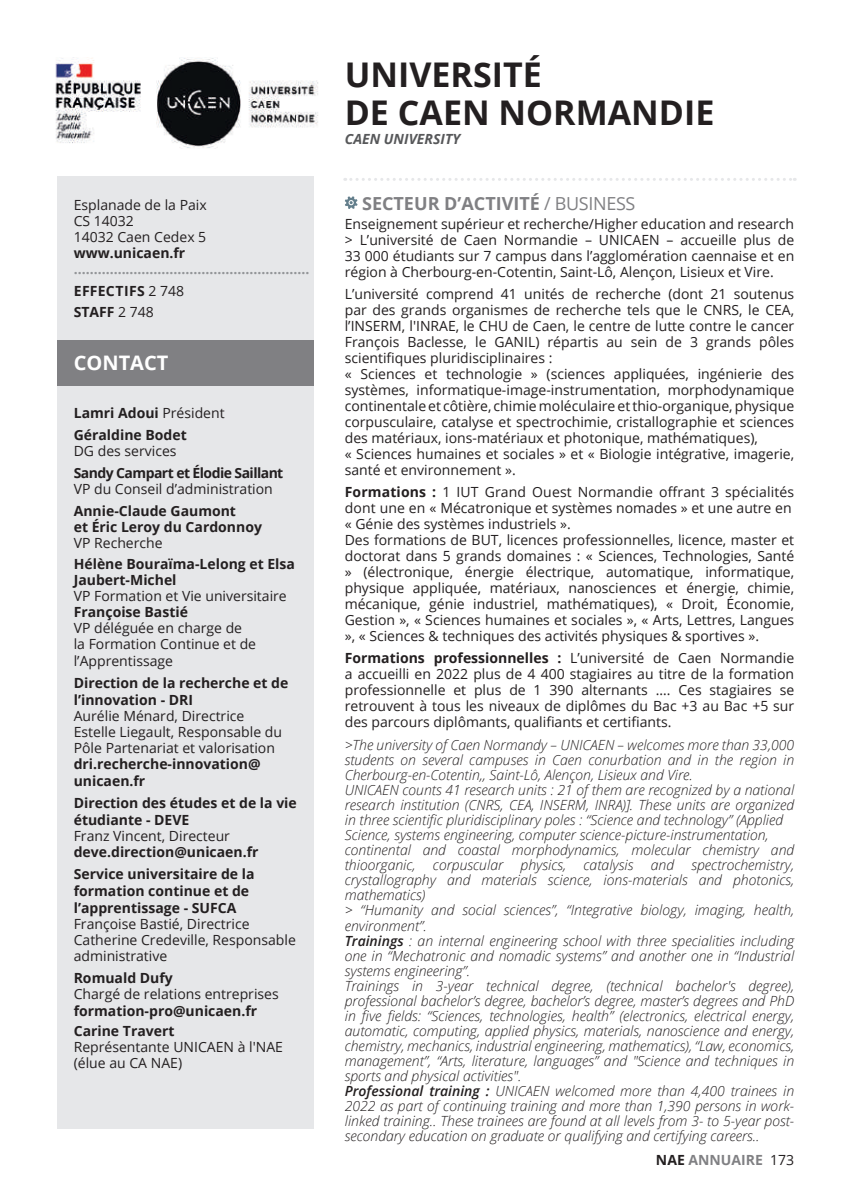
<style>
.page{position:relative;width:851px;height:1191px;background:#fff}
.page>*{position:absolute;margin:0;border:0;box-sizing:border-box;transform-origin:0 0}
.t1{font:700 34px/38px "Open Sans";color:#231f20}
.t2{font:700 20px "Open Sans";color:#fff}
.t3{font:700 18px "Open Sans";color:#808083}
.t4{font:14px/16px "Open Sans";color:#231f20}
.t5{font:italic 300 14px/15px "Open Sans";color:#231f20}
.t6{font:700 14px/16.8px "Open Sans";color:#231f20}
.t7{font:700 14px/21.6px "Open Sans";letter-spacing:.015em;color:#939598}
.t8{font:700 14px "Open Sans";letter-spacing:-.04em;color:#231f20}
.t9{font:700 14px "Open Sans";color:#808083}
.t10{font:italic 700 14px "Open Sans";color:#57585a}
.s1{color:#231f20}
.s2{font-weight:400;color:#231f20}
.s3{font-weight:400}
.s4{font-weight:700}
.s5{font-weight:600}
</style>
<div class="page">
<div style="left:57px;top:177px;width:256px;height:951px;background:#e6e7e9"></div>
<svg style="left:345px;top:178px;width:450px;height:3px"></svg>
<svg style="left:345px;top:196px;width:12px;height:13px"></svg>
<div style="left:57px;top:340px;width:256px;height:45px;background:#808083"></div>
<img style="left:55px;top:58px;width:263px;height:90px">
<p class="t4" style="left:74px;top:196px;width:134px">Esplanade de la Paix<br>CS 14032<br>14032 Caen Cedex 5</p>
<p class="t6" style="left:74px;top:244px;width:113px">www.unicaen.fr</p>
<p class="t7" style="left:74px;top:258px;width:237px">...........................................................<br><span class="s1">EFFECTIFS</span> <span class="s2">2 748<br></span><span class="s1">STAFF</span> <span class="s2">2 748</span></p>
<h2 class="t2" style="left:74px;top:349px;width:96px">CONTACT</h2>
<p class="t6" style="left:74px;top:402px;width:152px;line-height:21.6px">Lamri Adoui <span class="s3">Président<br></span>Géraldine Bodet</p>
<p class="t4" style="left:74px;top:443px;width:104px">DG des services</p>
<p class="t8" style="left:74px;top:463px;width:211px">Sandy Campart et Élodie Saillant</p>
<p class="t4" style="left:74px;top:480px;width:201px">VP du Conseil d’administration</p>
<p class="t6" style="left:74px;top:502px;width:190px;line-height:16px">Annie-Claude Gaumont<br>et Éric Leroy du Cardonnoy</p>
<p class="t4" style="left:74px;top:534px;width:90px">VP Recherche</p>
<p class="t6" style="left:74px;top:556px;width:223px;line-height:16px">Hélène Bouraïma-Lelong et Elsa<br>Jaubert-Michel</p>
<p class="t4" style="left:74px;top:588px;width:214px">VP Formation et Vie universitaire</p>
<p class="t6" style="left:74px;top:603px;width:116px">Françoise Bastié</p>
<p class="t4" style="left:74px;top:619px;width:184px">VP déléguée en charge de la Formation Continue et de l’Apprentissage</p>
<p class="t6" style="left:74px;top:674px;width:216px">Direction de la recherche et de l’innovation - DRI</p>
<p class="t4" style="left:74px;top:707px;width:210px">Aurélie Ménard, Directrice<br>Estelle Liegault, Responsable du<br>Pôle Partenariat et valorisation</p>
<p class="t6" style="left:74px;top:755px;width:188px">dri.recherche-innovation@ unicaen.fr</p>
<p class="t6" style="left:74px;top:794px;width:224px">Direction des études et de la vie étudiante - DEVE</p>
<p class="t4" style="left:74px;top:827px;width:158px">Franz Vincent, Directeur</p>
<p class="t6" style="left:74px;top:841px;width:186px;line-height:21.6px">deve.direction@unicaen.fr<br>Service universitaire de la</p>
<p class="t6" style="left:74px;top:882px;width:177px">formation continue et de l’apprentissage - SUFCA</p>
<p class="t4" style="left:74px;top:915px;width:224px">Françoise Bastié, Directrice<br>Catherine Credeville, Responsable administrative</p>
<p class="t6" style="left:74px;top:969px;width:101px">Romuald Dufy</p>
<p class="t4" style="left:74px;top:985px;width:206px">Chargé de relations entreprises</p>
<p class="t6" style="left:74px;top:1000px;width:185px;line-height:20px">formation-pro@unicaen.fr<br>Carine Travert</p>
<p class="t4" style="left:74px;top:1038px;width:211px">Représentante UNICAEN à l'NAE (élue au CA NAE)</p>
<h1 class="t1" style="left:345px;top:55px;width:371px">UNIVERSITÉ<br>DE CAEN NORMANDIE</h1>
<p class="t10" style="left:345px;top:128px;width:117px">CAEN UNIVERSITY</p>
<p class="t3" style="left:362px;top:191px;width:275px">SECTEUR D’ACTIVITÉ <span class="s3">/ BUSINESS</span></p>
<p class="t4" style="left:345px;top:215px;width:451px;text-align:justify">Enseignement supérieur et recherche/Higher education and research &gt; L’université de Caen Normandie – UNICAEN – accueille plus de 33 000 étudiants sur 7 campus dans l’agglomération caennaise et en région à Cherbourg-en-Cotentin, Saint-Lô, Alençon, Lisieux et Vire.</p>
<p class="t4" style="left:345px;top:285px;width:451px">L’université comprend 41 unités de recherche (dont 21 soutenus par des grands organismes de recherche tels que le CNRS, le CEA, l’INSERM, l'INRAE, le CHU de Caen, le centre de lutte contre le cancer François Baclesse, le GANIL) répartis au sein de 3 grands pôles scientifiques pluridisciplinaires :<br>« Sciences et technologie » (sciences appliquées, ingénierie des systèmes, informatique-image-instrumentation, morphodynamique continentale et côtière, chimie moléculaire et thio-organique, physique corpusculaire, catalyse et spectrochimie, cristallographie et sciences des matériaux, ions-matériaux et photonique, mathématiques),<br>« Sciences humaines et sociales » et « Biologie intégrative, imagerie, santé et environnement ».</p>
<p class="t4" style="left:345px;top:483px;width:451px"><span class="s4">Formations :</span> 1 IUT Grand Ouest Normandie offrant 3 spécialités dont une en « Mécatronique et systèmes nomades » et une autre en « Génie des systèmes industriels ».<br>Des formations de BUT, licences professionnelles, licence, master et doctorat dans 5 grands domaines : « Sciences, Technologies, Santé » (électronique, énergie électrique, automatique, informatique, physique appliquée, matériaux, nanosciences et énergie, chimie, mécanique, génie industriel, mathématiques), « Droit, Économie, Gestion », « Sciences humaines et sociales », « Arts, Lettres, Langues », « Sciences &amp; techniques des activités physiques &amp; sportives ».</p>
<p class="t4" style="left:345px;top:649px;width:451px;text-align:justify"><span class="s4">Formations professionnelles :</span> L’université de Caen Normandie a accueilli en 2022 plus de 4 400 stagiaires au titre de la formation professionnelle et plus de 1 390 alternants …. Ces stagiaires se retrouvent à tous les niveaux de diplômes du Bac +3 au Bac +5 sur des parcours diplômants, qualifiants et certifiants.</p>
<p class="t5" style="left:345px;top:737px;width:451px">&gt;The university of Caen Normandy – UNICAEN – welcomes more than 33,000 students on several campuses in Caen conurbation and in the region in Cherbourg-en-Cotentin,, Saint-Lô, Alençon, Lisieux and Vire.<br>UNICAEN counts 41 research units : 21 of them are recognized by a national research institution (CNRS, CEA, INSERM, INRA)]. These units are organized in three scientific pluridisciplinary poles : “Science and technology” (Applied Science, systems engineering, computer science-picture-instrumentation, continental and coastal morphodynamics, molecular chemistry and thioorganic, corpuscular physics, catalysis and spectrochemistry, crystallography and materials science, ions-materials and photonics, mathematics)<br>&gt; “Humanity and social sciences”, “Integrative biology, imaging, health, environment”.<br><span class="s5">Trainings</span> : an internal engineering school with three specialities including one in “Mechatronic and nomadic systems” and another one in “Industrial systems engineering”.<br>Trainings in 3-year technical degree, (technical bachelor's degree), professional bachelor’s degree, bachelor’s degree, master’s degrees and PhD in five fields: “Sciences, technologies, health” (electronics, electrical energy, automatic, computing, applied physics, materials, nanoscience and energy, chemistry, mechanics, industrial engineering, mathematics), “Law, economics, management”, “Arts, literature, languages” and "Science and techniques in sports and physical activities".<br><span class="s5">Professional training :</span> UNICAEN welcomed more than 4,400 trainees in 2022 as part of continuing training and more than 1,390 persons in work&shy;linked training.. These trainees are found at all levels from 3- to 5-year post&shy;secondary education on graduate or qualifying and certifying careers..</p>
<p class="t9" style="left:656px;top:1150px;width:140px"><span class="s1">NAE</span> ANNUAIRE <span class="s2">173</span></p>
</div>
